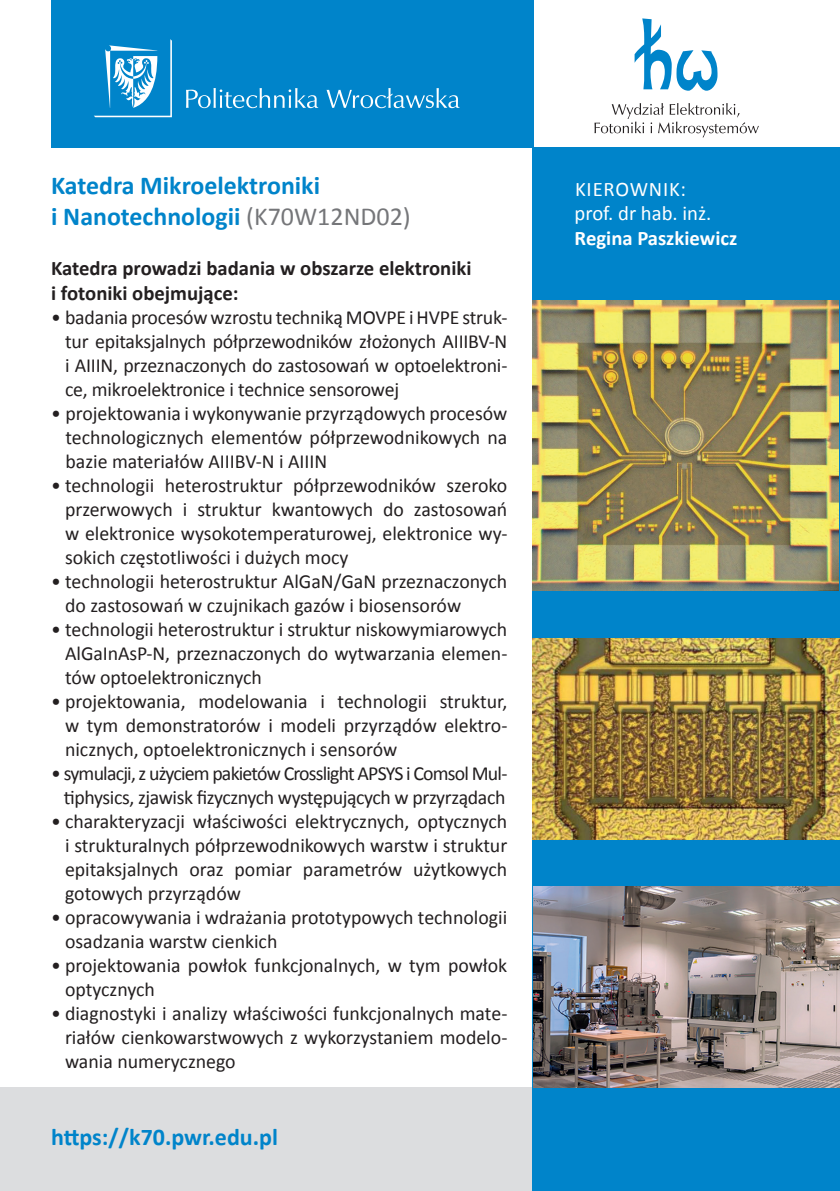
<style>
.page{position:relative;width:840px;height:1191px;background:#fff}
.page>*{position:absolute;margin:0;border:0;box-sizing:border-box;transform-origin:0 0}
.t1{font:700 25.8px/31.2px "Calibri";color:#0084ca}
.t2{font:700 24px "Calibri";color:#0084ca}
.t3{font:700 20.6px/24.8px "Calibri";color:#231f20}
.t4{font:20.6px/24.8px "Calibri";letter-spacing:.015em;color:#fff}
.t5{font:700 20.6px "Calibri";color:#fff}
.t6{font:20px/24px "Calibri";color:#231f20;text-align:justify}
.t7{font:20px/24px "Calibri";letter-spacing:-.04em;color:#231f20;text-align:center}
.s1{font-weight:400;font-size:26px;color:#757679}
</style>
<div class="page">
<div style="left:0;top:1087px;width:839px;height:104px;background:#dcdddf"></div>
<div style="left:51px;top:0;width:482px;height:148px;background:#0084ca"></div>
<div style="left:531px;top:147px;width:308px;height:1044px;background:#0084ca"></div>
<svg style="left:186px;top:88px;width:132px;height:20px"></svg>
<svg style="left:326px;top:88px;width:133px;height:20px"></svg>
<svg style="left:94px;top:39px;width:78px;height:78px"></svg>
<svg style="left:594px;top:103px;width:164px;height:34px"></svg>
<svg style="left:634px;top:18px;width:83px;height:73px"></svg>
<img style="left:531px;top:300px;width:307px;height:290px">
<img style="left:531px;top:639px;width:308px;height:201px">
<img style="left:533px;top:886px;width:306px;height:201px">
<p class="t1" style="left:51px;top:170px;width:361px">Katedra Mikroelektroniki<br>i Nanotechnologii <span class="s1">(K70W12ND02)</span></p>
<p class="t3" style="left:51px;top:255px;width:421px">Katedra prowadzi badania w obszarze elektroniki i fotoniki obejmujące:</p>
<p class="t6" style="left:65px;top:305px;width:443px;text-indent:-14px">• badania procesów wzrostu techniką MOVPE i HVPE struk&shy;tur epitaksjalnych półprzewodników złożonych AIIIBV-N i AIIIN, przeznaczonych do zastosowań w optoelektroni&shy;ce, mikroelektronice i technice sensorowej</p>
<p class="t6" style="left:65px;top:401px;width:443px;text-indent:-14px">• projektowania i wykonywanie przyrządowych procesów technologicznych elementów półprzewodnikowych na bazie materiałów AIIIBV-N i AIIIN</p>
<p class="t6" style="left:65px;top:473px;width:443px;text-indent:-14px">• technologii heterostruktur półprzewodników szeroko przerwowych i struktur kwantowych do zastosowań w elektronice wysokotemperaturowej, elektronice wy&shy;sokich częstotliwości i dużych mocy</p>
<p class="t6" style="left:65px;top:569px;width:443px;text-indent:-14px">• technologii heterostruktur AlGaN/GaN przeznaczonych do zastosowań w czujnikach gazów i biosensorów</p>
<p class="t6" style="left:65px;top:617px;width:443px;text-indent:-14px">• technologii heterostruktur i struktur niskowymiarowych AlGaInAsP-N, przeznaczonych do wytwarzania elemen&shy;tów optoelektronicznych</p>
<p class="t6" style="left:65px;top:689px;width:443px;text-indent:-14px">• projektowania, modelowania i technologii struktur, w tym demonstratorów i modeli przyrządów elektro&shy;nicznych, optoelektronicznych i sensorów</p>
<p class="t7" style="left:51px;top:761px;width:457px">• symulacji, z użyciem pakietów Crosslight APSYS i Comsol Mul&shy;tiphysics, zjawisk fizycznych występujących w przyrządach</p>
<p class="t6" style="left:65px;top:809px;width:443px;text-indent:-14px">• charakteryzacji właściwości elektrycznych, optycznych i strukturalnych półprzewodnikowych warstw i struktur epitaksjalnych oraz pomiar parametrów użytkowych gotowych przyrządów</p>
<p class="t6" style="left:65px;top:905px;width:443px;text-indent:-14px">• opracowywania i wdrażania prototypowych technologii osadzania warstw cienkich</p>
<p class="t6" style="left:65px;top:953px;width:443px;text-indent:-14px">• projektowania powłok funkcjonalnych, w tym powłok optycznych</p>
<p class="t6" style="left:65px;top:1001px;width:443px;text-indent:-14px">• diagnostyki i analizy właściwości funkcjonalnych mate&shy;riałów cienkowarstwowych z wykorzystaniem modelo&shy;wania numerycznego</p>
<p class="t2" style="left:51px;top:1122px;width:228px">https://k70.pwr.edu.pl</p>
<p class="t4" style="left:574px;top:176px;width:138px">KIEROWNIK: prof. dr hab. inż.</p>
<p class="t5" style="left:574px;top:225px;width:164px">Regina Paszkiewicz</p>
</div>
